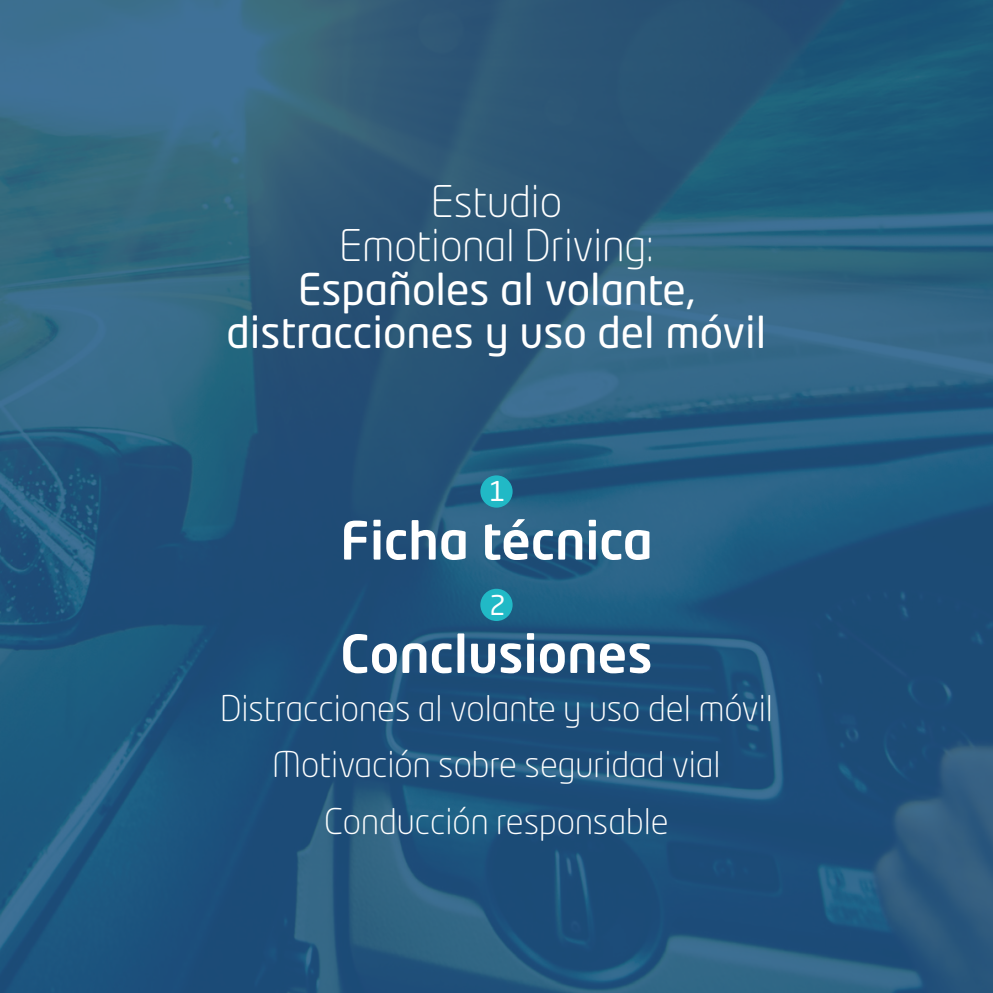
<style>
.page{position:relative;width:993px;height:993px;background:#fff}
.page>*{position:absolute;margin:0;border:0;box-sizing:border-box;transform-origin:0 0}
.t1{font:500 51.8px "Neo Tech Std";color:#fff}
.t2{font:43.05px/43.6px "Neo Tech Std";color:#fff;text-align:center}
.t3{font:300 43.05px/43.6px "Neo Tech Std";color:#fff;text-align:center}
.t4{font:300 35px/56.4px "Neo Tech Std";color:#fff;text-align:center}
.t5{font:26.95px "Neo Tech Std";color:#fff}
</style>
<div class="page">
<img style="left:0;top:0;width:992px;height:992px">
<div style="left:480px;top:475px;width:32px;height:32px;background:#21b9c6;border-radius:50%"></div>
<div style="left:480px;top:588px;width:32px;height:32px;background:#21b9c6;border-radius:50%"></div>
<p class="t3" style="left:339px;top:179px;width:316px">Estudio<br>Emotional Driving:</p>
<p class="t2" style="left:226px;top:266px;width:541px">Españoles al volante, distracciones y uso del móvil</p>
<p class="t5" style="left:489px;top:474px;width:18px">1</p>
<h1 class="t1" style="left:340px;top:507px;width:314px">Ficha técnica</h1>
<p class="t5" style="left:489px;top:588px;width:18px">2</p>
<h1 class="t1" style="left:340px;top:621px;width:314px">Conclusiones</h1>
<p class="t4" style="left:220px;top:679px;width:554px">Distracciones al volante y uso del móvil<br>Motivación sobre seguridad vial<br>Conducción responsable</p>
</div>
